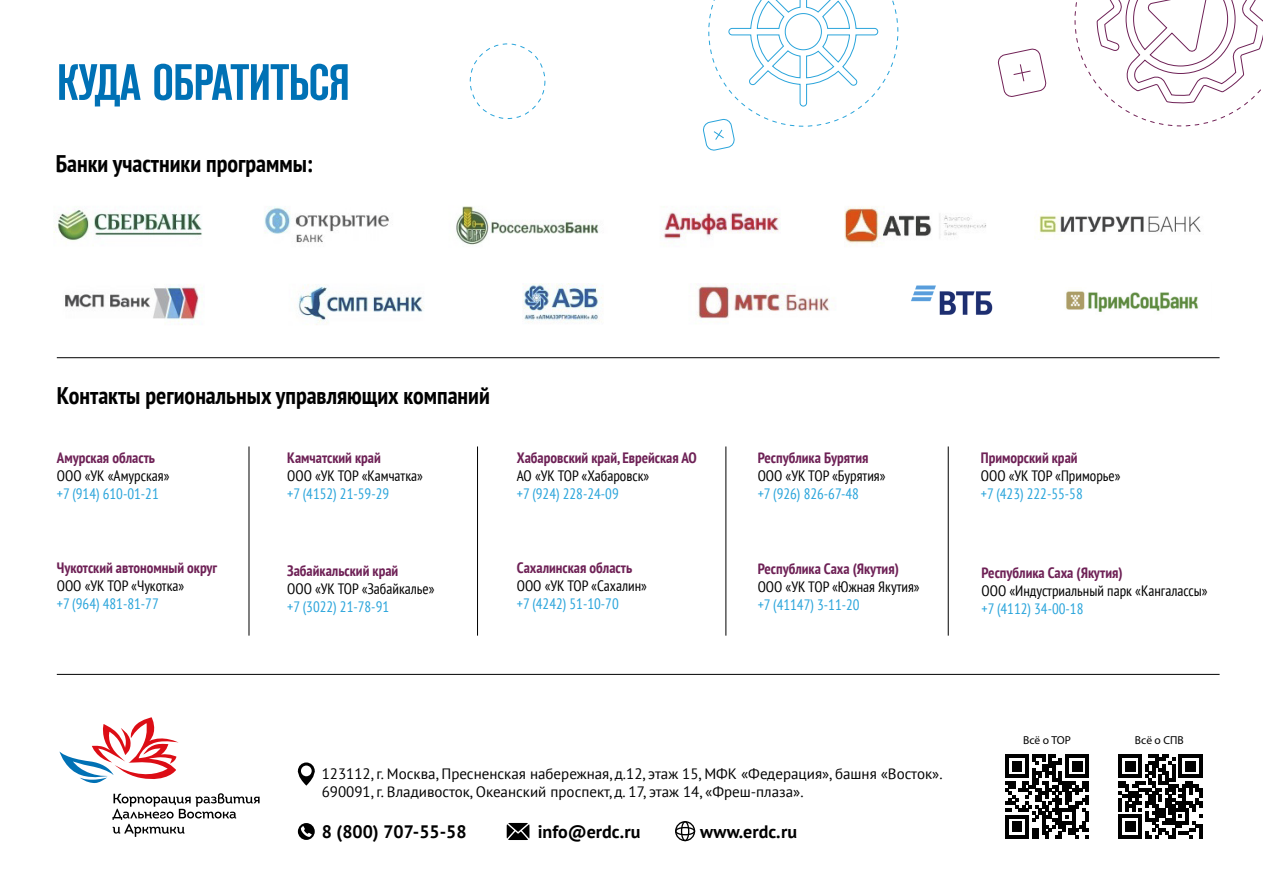
<style>
.page{position:relative;width:1263px;height:893px;background:#fff}
.page>*{position:absolute;margin:0;border:0;box-sizing:border-box;transform-origin:0 0}
.t1{font:51px "Reforma Grotesk Demi C";color:#0071b5}
.t2{font:700 condensed 24px "PT Sans";color:#000}
.t3{font:700 18px "PT Sans";color:#000}
.t4{font:condensed 15px "PT Sans";color:#000}
.t5{font:700 condensed 15px "PT Sans";color:#6e2156}
.t6{font:condensed 15px "PT Sans";color:#29a4db}
.t7{font:15px/18px "PT Sans";color:#000}
.t8{font:11.55px "Myriad Pro";color:#000}
</style>
<div class="page">
<svg style="left:1005px;top:755px;width:84px;height:83px"></svg>
<div style="left:1115px;top:751px;width:90px;height:90px;background:linear-gradient(to right,#fff,#fff)"></div>
<svg style="left:1118px;top:754px;width:84px;height:84px"></svg>
<svg style="left:59px;top:717px;width:120px;height:66px"></svg>
<svg style="left:112px;top:793px;width:148px;height:44px"></svg>
<svg style="left:298px;top:823px;width:17px;height:17px"></svg>
<svg style="left:675px;top:821px;width:20px;height:20px"></svg>
<svg style="left:297px;top:762px;width:18px;height:24px"></svg>
<svg style="left:507px;top:823px;width:22px;height:17px"></svg>
<svg style="left:997px;top:48px;width:50px;height:49px"></svg>
<svg style="left:1075px;top:0;width:188px;height:126px"></svg>
<div style="left:470px;top:44px;width:75px;height:75px;border:1px dashed #29a4db;border-radius:50%"></div>
<svg style="left:703px;top:0;width:195px;height:151px"></svg>
<img style="left:53px;top:209px;width:149px;height:32px">
<img style="left:264px;top:206px;width:125px;height:37px">
<img style="left:456px;top:206px;width:143px;height:39px">
<img style="left:660px;top:206px;width:121px;height:33px">
<img style="left:844px;top:206px;width:142px;height:41px">
<img style="left:65px;top:284px;width:135px;height:41px">
<img style="left:297px;top:284px;width:127px;height:39px">
<img style="left:523px;top:283px;width:80px;height:39px">
<img style="left:697px;top:283px;width:133px;height:36px">
<img style="left:1034px;top:212px;width:167px;height:28px">
<img style="left:1065px;top:291px;width:134px;height:22px">
<img style="left:911px;top:285px;width:82px;height:30px">
<hr style="left:249px;top:446px;width:1px;height:190px;background:#000">
<hr style="left:477px;top:446px;width:1px;height:190px;background:#000">
<hr style="left:726px;top:446px;width:1px;height:190px;background:#000">
<hr style="left:948px;top:446px;width:1px;height:190px;background:#000">
<hr style="left:57px;top:357px;width:1162px;height:1px;background:#000">
<hr style="left:57px;top:674px;width:1162px;height:1px;background:#000">
<h1 class="t1" style="left:58px;top:55px;width:293px">КУДА ОБРАТИТЬСЯ</h1>
<h2 class="t2" style="left:56px;top:147px;width:259px">Банки участники программы:</h2>
<h2 class="t2" style="left:57px;top:379px;width:434px">Контакты региональных управляющих компаний</h2>
<p class="t5" style="left:57px;top:447px;width:100px">Амурская область</p>
<p class="t4" style="left:57px;top:466px;width:114px">ООО «УК «Амурская»</p>
<p class="t6" style="left:57px;top:484px;width:103px">+7 (914) 610-01-21</p>
<p class="t5" style="left:57px;top:558px;width:162px">Чукотский автономный округ</p>
<p class="t4" style="left:57px;top:576px;width:129px">ООО «УК ТОР «Чукотка»</p>
<p class="t6" style="left:57px;top:594px;width:103px">+7 (964) 481-81-77</p>
<p class="t5" style="left:287px;top:447px;width:95px">Камчатский край</p>
<p class="t4" style="left:287px;top:466px;width:137px">ООО «УК ТОР «Камчатка»</p>
<p class="t6" style="left:287px;top:484px;width:103px">+7 (4152) 21-59-29</p>
<p class="t5" style="left:287px;top:561px;width:113px">Забайкальский край</p>
<p class="t4" style="left:287px;top:579px;width:149px">ООО «УК ТОР «Забайкалье»</p>
<p class="t6" style="left:287px;top:597px;width:103px">+7 (3022) 21-78-91</p>
<p class="t5" style="left:517px;top:447px;width:181px">Хабаровский край, Еврейская АО</p>
<p class="t4" style="left:517px;top:466px;width:134px">АО «УК ТОР «Хабаровск»</p>
<p class="t6" style="left:517px;top:484px;width:103px">+7 (924) 228-24-09</p>
<p class="t5" style="left:517px;top:558px;width:117px">Сахалинская область</p>
<p class="t4" style="left:517px;top:576px;width:132px">ООО «УК ТОР «Сахалин»</p>
<p class="t6" style="left:517px;top:594px;width:103px">+7 (4242) 51-10-70</p>
<p class="t5" style="left:758px;top:447px;width:112px">Республика Бурятия</p>
<p class="t4" style="left:758px;top:466px;width:129px">ООО «УК ТОР «Бурятия»</p>
<p class="t6" style="left:758px;top:484px;width:103px">+7 (926) 826-67-48</p>
<p class="t5" style="left:758px;top:559px;width:143px">Республика Саха (Якутия)</p>
<p class="t4" style="left:758px;top:577px;width:163px">ООО «УК ТОР «Южная Якутия»</p>
<p class="t6" style="left:758px;top:595px;width:103px">+7 (41147) 3-11-20</p>
<p class="t5" style="left:981px;top:447px;width:98px">Приморский край</p>
<p class="t4" style="left:981px;top:466px;width:141px">ООО «УК ТОР «Приморье»</p>
<p class="t6" style="left:981px;top:484px;width:103px">+7 (423) 222-55-58</p>
<p class="t5" style="left:981px;top:562px;width:143px">Республика Саха (Якутия)</p>
<p class="t4" style="left:981px;top:581px;width:228px">ООО «Индустриальный парк «Кангалассы»</p>
<p class="t6" style="left:981px;top:599px;width:103px">+7 (4112) 34-00-18</p>
<p class="t7" style="left:322px;top:764px;width:622px">123112, г. Москва, Пресненская набережная, д.12, этаж 15, МФК «Федерация», башня «Восток».<br>690091, г. Владивосток, Океанский проспект, д. 17, этаж 14, «Фреш-плаза».</p>
<p class="t3" style="left:322px;top:819px;width:146px">8 (800) 707-55-58</p>
<p class="t3" style="left:538px;top:819px;width:104px">info@erdc.ru</p>
<p class="t3" style="left:700px;top:819px;width:98px">www.erdc.ru</p>
<p class="t8" style="left:1023px;top:733px;width:49px">Всё о ТОР</p>
<p class="t8" style="left:1135px;top:733px;width:50px">Всё о СПВ</p>
</div>
